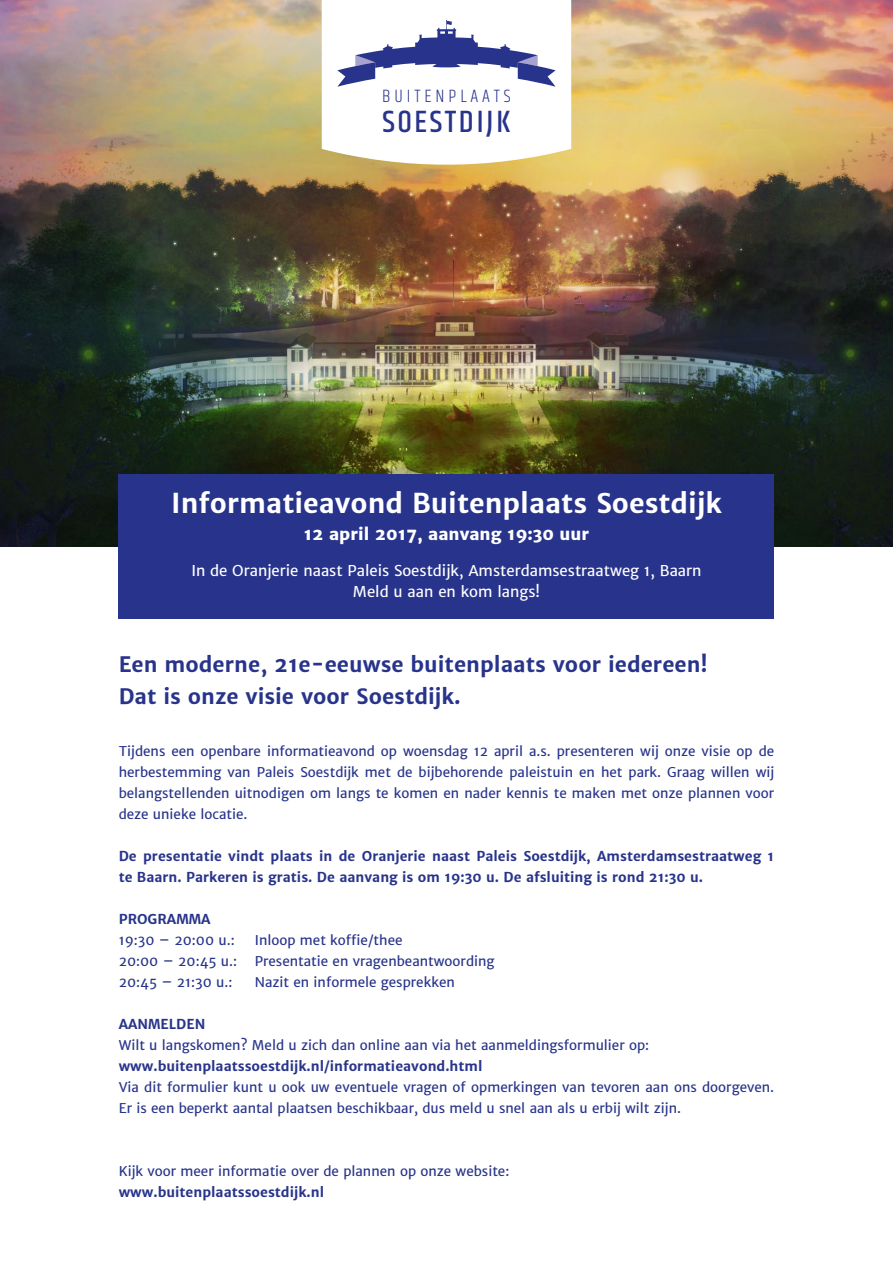
<style>
.page{position:relative;width:893px;height:1263px;background:#fff}
.page>*{position:absolute;margin:0;border:0;box-sizing:border-box;transform-origin:0 0}
.t1{font:500 31.35px "Khand";letter-spacing:.08em;color:#28348b}
.t2{font:700 27px "Merriweather Sans";color:#fff}
.t3{font:700 21px/31.5px "Merriweather Sans";color:#28348b}
.t4{font:300 18.45px "Khand";letter-spacing:.21em;color:#28348b}
.t5{font:800 16.5px "Merriweather Sans";color:#fff}
.t6{font:15px/21px "Merriweather Sans";color:#fff;text-align:center}
.t7{font:13.5px/21px "Merriweather Sans";color:#28348b;text-align:justify}
.t8{font:700 13.5px/21px "Merriweather Sans";color:#28348b}
</style>
<div class="page">
<img style="left:0;top:0;width:893px;height:546px">
<svg style="left:322px;top:0;width:249px;height:170px"></svg>
<div style="left:119px;top:474px;width:655px;height:144px;background:#28348b"></div>
<h3 class="t4" style="left:382px;top:85px;width:130px">BUITENPLAATS</h3>
<h1 class="t1" style="left:382px;top:102px;width:130px">SOESTDIJK</h1>
<h2 class="t2" style="left:171px;top:487px;width:552px">Informatieavond Buitenplaats Soestdijk</h2>
<p class="t5" style="left:304px;top:524px;width:287px">12 april 2017, aanvang 19:30 uur</p>
<p class="t6" style="left:191px;top:561px;width:512px">In de Oranjerie naast Paleis Soestdijk, Amsterdamsestraatweg 1, Baarn<br>Meld u aan en kom langs!</p>
<h3 class="t3" style="left:119px;top:649px;width:590px">Een moderne, 21e-eeuwse buitenplaats voor iedereen!<br>Dat is onze visie voor Soestdijk.</h3>
<p class="t7" style="left:119px;top:741px;width:657px">Tijdens een openbare informatieavond op woensdag 12 april a.s. presenteren wij onze visie op de herbestemming van Paleis Soestdijk met de bijbehorende paleistuin en het park. Graag willen wij belangstellenden uitnodigen om langs te komen en nader kennis te maken met onze plannen voor deze unieke locatie.</p>
<p class="t8" style="left:119px;top:846px;width:657px">De presentatie vindt plaats in de Oranjerie naast Paleis Soestdijk, Amsterdamsestraatweg 1 te Baarn. Parkeren is gratis. De aanvang is om 19:30 u. De afsluiting is rond 21:30 u.</p>
<p class="t8" style="left:119px;top:909px;width:93px">PROGRAMMA</p>
<p class="t7" style="left:119px;top:930px;width:117px">19:30 – 20:00 u.:</p>
<p class="t7" style="left:255px;top:930px;width:149px">Inloop met koffie/thee</p>
<p class="t7" style="left:119px;top:951px;width:120px">20:00 – 20:45 u.:</p>
<p class="t7" style="left:255px;top:951px;width:241px">Presentatie en vragenbeantwoording</p>
<p class="t7" style="left:119px;top:972px;width:115px">20:45 – 21:30 u.:</p>
<p class="t7" style="left:255px;top:972px;width:202px">Nazit en informele gesprekken</p>
<p class="t8" style="left:119px;top:1014px;width:88px">AANMELDEN</p>
<p class="t7" style="left:119px;top:1035px;width:532px">Wilt u langskomen? Meld u zich dan online aan via het aanmeldingsformulier op:</p>
<p class="t8" style="left:119px;top:1056px;width:365px">www.buitenplaatssoestdijk.nl/informatieavond.html</p>
<p class="t7" style="left:119px;top:1077px;width:657px">Via dit formulier kunt u ook uw eventuele vragen of opmerkingen van tevoren aan ons doorgeven.<br>Er is een beperkt aantal plaatsen beschikbaar, dus meld u snel aan als u erbij wilt zijn.</p>
<p class="t7" style="left:119px;top:1161px;width:392px">Kijk voor meer informatie over de plannen op onze website:</p>
<p class="t8" style="left:119px;top:1182px;width:207px">www.buitenplaatssoestdijk.nl</p>
</div>
